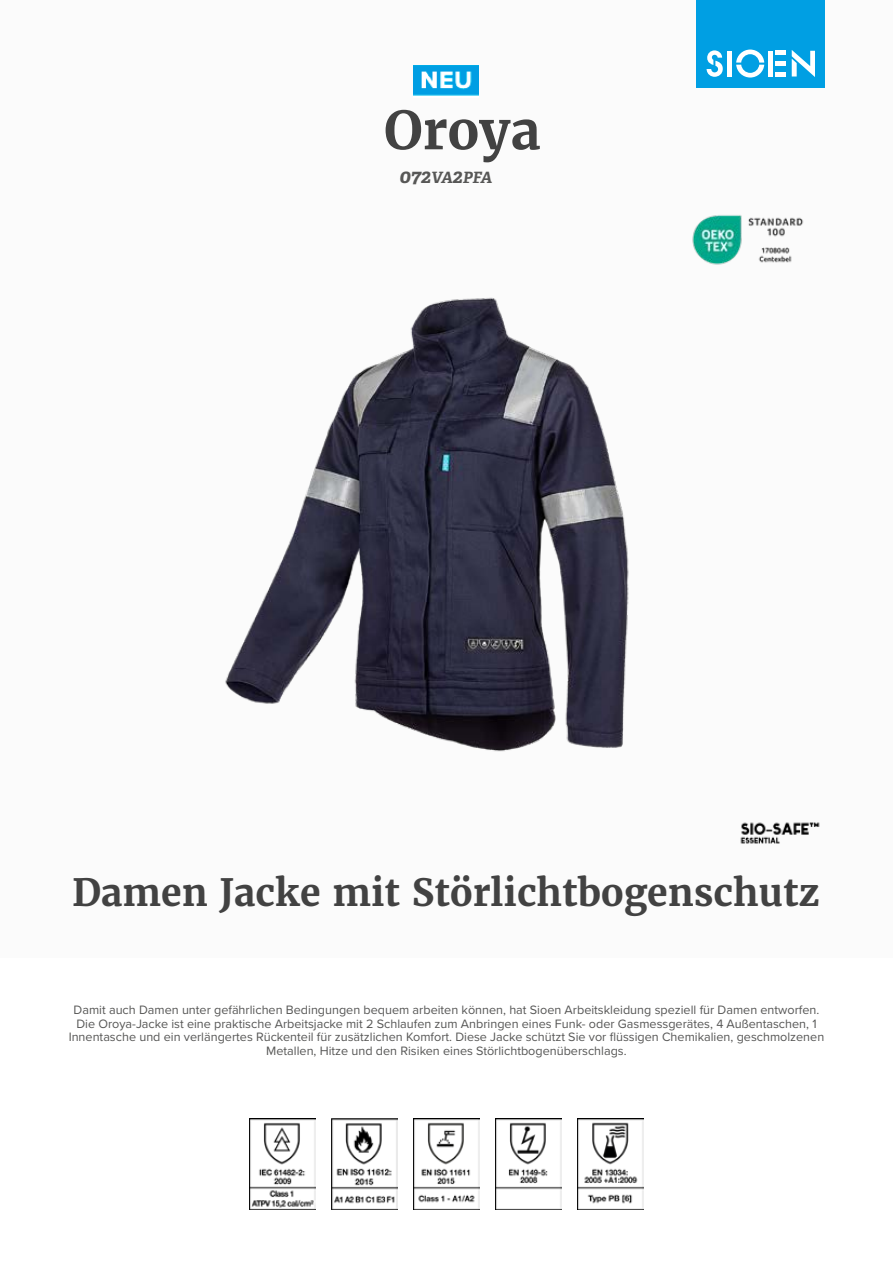
<style>
.page{position:relative;width:893px;height:1263px;background:#fff}
.page>*{position:absolute;margin:0;border:0;box-sizing:border-box;transform-origin:0 0}
.t1{font:700 52.5px "Merriweather";color:#424242}
.t2{font:700 37.5px "Merriweather";color:#424242}
.t3{font:italic 700 15.6px "Adelle";color:#575756}
.t4{font:12.6px/13.6px "Proxima Nova";color:#575756;text-align:center}
.s1{font-size:19.5px}
</style>
<div class="page">
<div style="left:0;top:0;width:893px;height:957px;background:#fbfbfb"></div>
<div style="left:697px;top:0;width:128px;height:88px;background:#009fe3"></div>
<svg style="left:707px;top:50px;width:16px;height:27px"></svg>
<svg style="left:736px;top:50px;width:28px;height:28px"></svg>
<div style="left:727px;top:51px;width:5px;height:26px;background:#fff"></div>
<div style="left:768px;top:51px;width:5px;height:26px;background:#fff"></div>
<div style="left:775px;top:72px;width:11px;height:5px;background:#fff"></div>
<div style="left:775px;top:61px;width:11px;height:5px;background:#fff"></div>
<hr style="left:775px;top:51px;width:11px;height:4px;background:#fff">
<svg style="left:792px;top:50px;width:23px;height:27px"></svg>
<img style="left:740px;top:822px;width:80px;height:22px">
<img style="left:692px;top:215px;width:112px;height:50px">
<img style="left:249px;top:1118px;width:66px;height:92px">
<img style="left:331px;top:1118px;width:66px;height:92px">
<img style="left:413px;top:1118px;width:67px;height:92px">
<img style="left:495px;top:1118px;width:67px;height:92px">
<img style="left:577px;top:1118px;width:67px;height:92px">
<img style="left:225px;top:297px;width:404px;height:455px">
<img style="left:413px;top:65px;width:65px;height:31px">
<h1 class="t1" style="left:384px;top:97px;width:158px">Oroya</h1>
<p class="t3" style="left:400px;top:168px;width:94px"><span class="s1">072</span>VA<span class="s1">2</span>PFA</p>
<h2 class="t2" style="left:72px;top:868px;width:749px">Damen Jacke mit Störlichtbogenschutz</h2>
<p class="t4" style="left:69px;top:1002px;width:757px">Damit auch Damen unter gefährlichen Bedingungen bequem arbeiten können, hat Sioen Arbeitskleidung speziell für Damen entworfen.<br>Die Oroya-Jacke ist eine praktische Arbeitsjacke mit 2 Schlaufen zum Anbringen eines Funk- oder Gasmessgerätes, 4 Außentaschen, 1<br>Innentasche und ein verlängertes Rückenteil für zusätzlichen Komfort. Diese Jacke schützt Sie vor flüssigen Chemikalien, geschmolzenen Metallen, Hitze und den Risiken eines Störlichtbogenüberschlags.</p>
</div>
